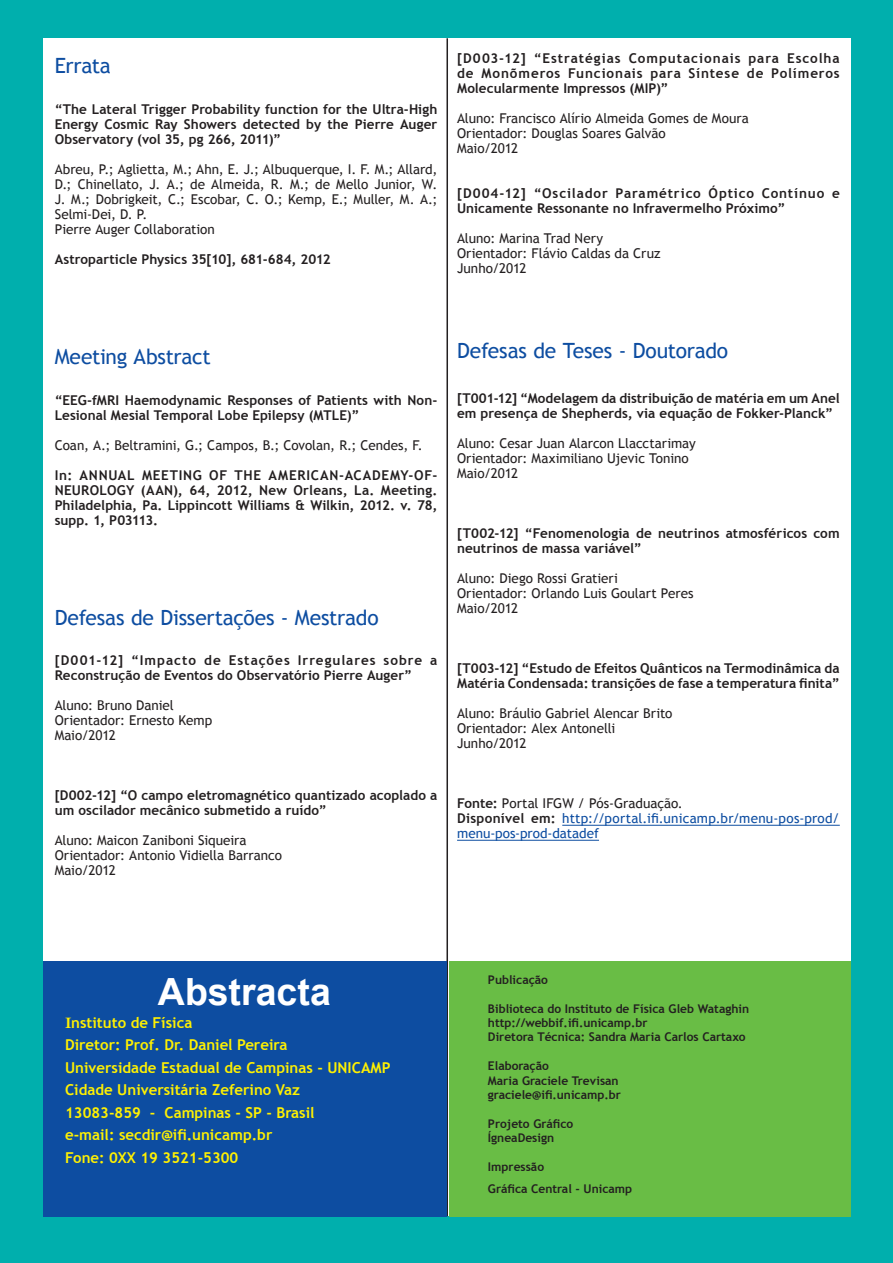
<style>
.page{position:relative;width:893px;height:1263px;background:#00afad}
.page>*{position:absolute;margin:0;border:0;box-sizing:border-box;transform-origin:0 0}
.t1{font:700 37.5px "Arial";color:#fff}
.t2{font:21px "Trebuchet MS";letter-spacing:-.01em;color:#0d4da1}
.t3{font:700 15px/22.5px "Trebuchet MS";color:#fff101}
.t4{font:700 13.5px/15px "Trebuchet MS";letter-spacing:.005em;color:#231f20}
.t5{font:13.5px/15px "Trebuchet MS";color:#231f20}
.t6{font:13.5px/15px "Trebuchet MS";letter-spacing:.005em;color:#0d4da1}
.t7{font:700 12px/14.4px "Trebuchet MS";color:#231f20}
.s1{font-weight:700;color:#231f20}
.s2{color:#231f20}
.s3{font-family:"Calis MT Bol";font-weight:400}
</style>
<div class="page">
<div style="left:43px;top:38px;width:807px;height:1178px;background:#fff"></div>
<hr style="left:446px;top:38px;width:2px;height:1178px;background:#231f20">
<hr style="left:562px;top:825px;width:278px;height:1px;background:#0d4da1">
<hr style="left:457px;top:840px;width:142px;height:1px;background:#0d4da1">
<div style="left:43px;top:961px;width:403px;height:255px;background:#0d4da1"></div>
<div style="left:449px;top:961px;width:401px;height:255px;background:#69bd45"></div>
<h2 class="t2" style="left:55px;top:54px;width:58px">Errata</h2>
<p class="t4" style="left:55px;top:101px;width:384px;text-align:justify">“The Lateral Trigger Probability function for the Ultra-High Energy Cosmic Ray Showers detected by the Pierre Auger Observatory (vol 35, pg 266, 2011)”</p>
<p class="t5" style="left:55px;top:162px;width:384px">Abreu, P.; Aglietta, M.; Ahn, E. J.; Albuquerque, I. F. M.; Allard, D.; Chinellato, J. A.; de Almeida, R. M.; de Mello Junior, W.<br>J. M.; Dobrigkeit, C.; Escobar, C. O.; Kemp, E.; Muller, M. A.; Selmi-Dei, D. P.<br>Pierre Auger Collaboration</p>
<p class="t4" style="left:55px;top:251px;width:277px">Astroparticle Physics 35[10], 681-684, 2012</p>
<p class="t4" style="left:457px;top:51px;width:384px;text-align:justify">[D003-12] “Estratégias Computacionais para Escolha de Monõmeros Funcionais para Síntese de Polímeros Molecularmente Impressos (MIP)”</p>
<p class="t5" style="left:457px;top:111px;width:293px">Aluno: Francisco Alírio Almeida Gomes de Moura<br>Orientador: Douglas Soares Galvão<br>Maio/2012</p>
<p class="t4" style="left:457px;top:186px;width:384px">[D004-12] “Oscilador Paramétrico Óptico Contínuo e<br>Unicamente Ressonante no Infravermelho Próximo”</p>
<p class="t5" style="left:457px;top:231px;width:205px">Aluno: Marina Trad Nery<br>Orientador: Flávio Caldas da Cruz<br>Junho/2012</p>
<h2 class="t2" style="left:55px;top:345px;width:158px">Meeting Abstract</h2>
<p class="t4" style="left:55px;top:392px;width:384px">“EEG-fMRI Haemodynamic Responses of Patients with Non-<br>Lesional Mesial Temporal Lobe Epilepsy (MTLE)”</p>
<p class="t5" style="left:55px;top:438px;width:369px">Coan, A.; Beltramini, G.; Campos, B.; Covolan, R.; Cendes, F.</p>
<p class="t4" style="left:55px;top:467px;width:384px;text-align:justify">In: ANNUAL MEETING OF THE AMERICAN-ACADEMY-OF-NEUROLOGY (AAN), 64, 2012, New Orleans, La. Meeting.<br>Philadelphia, Pa. Lippincott Williams &amp; Wilkin, 2012. v. 78, supp. 1, P03113.</p>
<h2 class="t2" style="left:55px;top:605px;width:325px">Defesas de Dissertações - Mestrado</h2>
<p class="t4" style="left:55px;top:653px;width:384px">[D001-12] “Impacto de Estações Irregulares sobre a<br>Reconstrução de Eventos do Observatório Pierre Auger”</p>
<p class="t5" style="left:55px;top:698px;width:159px">Aluno: Bruno Daniel<br>Orientador: Ernesto Kemp<br>Maio/2012</p>
<p class="t4" style="left:55px;top:788px;width:384px">[D002-12] “O campo eletromagnético quantizado acoplado a um oscilador mecânico submetido a ruído”</p>
<p class="t5" style="left:55px;top:833px;width:229px">Aluno: Maicon Zaniboni Siqueira<br>Orientador: Antonio Vidiella Barranco<br>Maio/2012</p>
<h2 class="t2" style="left:457px;top:339px;width:273px">Defesas de Teses - Doutorado</h2>
<p class="t4" style="left:457px;top:391px;width:384px">[T001-12] “Modelagem da distribuição de matéria em um Anel em presença de Shepherds, via equação de Fokker-Planck”</p>
<p class="t5" style="left:457px;top:436px;width:240px">Aluno: Cesar Juan Alarcon Llacctarimay<br>Orientador: Maximiliano Ujevic Tonino<br>Maio/2012</p>
<p class="t4" style="left:457px;top:526px;width:384px">[T002-12] “Fenomenologia de neutrinos atmosféricos com neutrinos de massa variável”</p>
<p class="t5" style="left:457px;top:571px;width:238px">Aluno: Diego Rossi Gratieri<br>Orientador: Orlando Luis Goulart Peres<br>Maio/2012</p>
<p class="t4" style="left:457px;top:661px;width:384px">[T003-12] “Estudo de Efeitos Quânticos na Termodinâmica da<br>Matéria Condensada: transições de fase a temperatura finita”</p>
<p class="t5" style="left:457px;top:706px;width:217px">Aluno: Bráulio Gabriel Alencar Brito<br>Orientador: Alex Antonelli<br>Junho/2012</p>
<p class="t6" style="left:457px;top:796px;width:384px"><span class="s1">Fonte:</span> <span class="s2">Portal IFGW / Pós-Graduação.<br></span><span class="s1">Disponível em:</span> http://portal.ifi.unicamp.br/menu-pos-prod/ menu-pos-prod-datadef</p>
<h1 class="t1" style="left:158px;top:967px;width:175px">Abstracta</h1>
<p class="t3" style="left:65px;top:1011px;width:327px"><span class="s3">I</span>nstituto de Física<br>Diretor: Prof. Dr. Daniel Pereira<br>Universidade Estadual de Campinas - UNICAMP<br>Cidade Universitária Zeferino Vaz<br>13083-859 - Campinas - SP - Brasil<br>e-mail: secdir@ifi.unicamp.br<br>Fone: 0XX 19 3521-5300</p>
<p class="t7" style="left:488px;top:972px;width:62px">Publicação</p>
<p class="t7" style="left:488px;top:1001px;width:263px">Biblioteca do Instituto de Física Gleb Wataghin http://webbif.ifi.unicamp.br<br>Diretora Técnica: Sandra Maria Carlos Cartaxo</p>
<p class="t7" style="left:488px;top:1059px;width:135px">Elaboração<br>Maria Graciele Trevisan graciele@ifi.unicamp.br</p>
<p class="t7" style="left:488px;top:1116px;width:87px">Projeto Gráfico<br>ÍgneaDesign</p>
<p class="t7" style="left:488px;top:1156px;width:146px;line-height:21.6px">Impressão<br>Gráfica Central - Unicamp</p>
</div>
